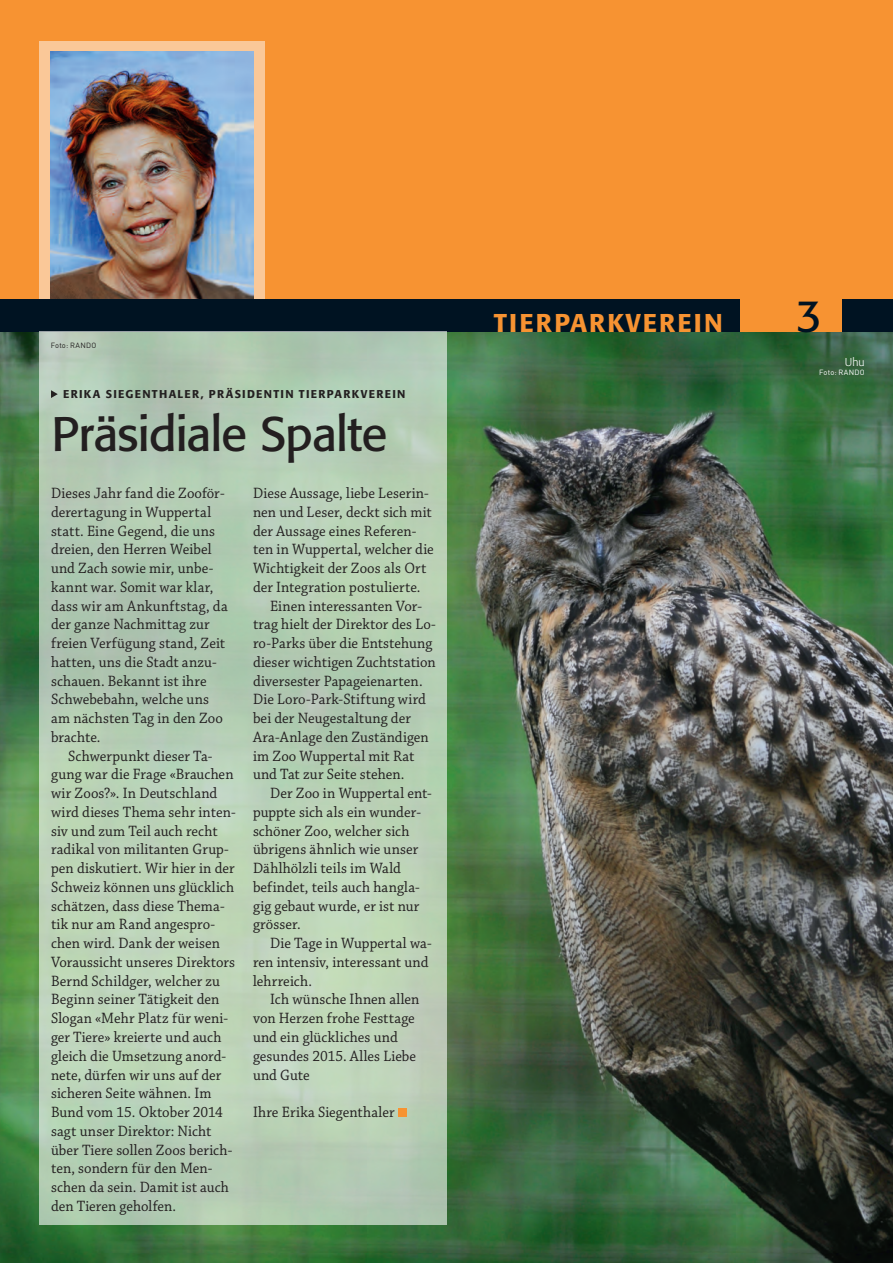
<style>
.page{position:relative;width:893px;height:1263px;background:#fff}
.page>*{position:absolute;margin:0;border:0;box-sizing:border-box;transform-origin:0 0}
.t1{font:48px "Formata";letter-spacing:-.02em;color:#231f20}
.t2{font:44.7px "Formata";color:#001322}
.t3{font:500 25.5px "Formata";letter-spacing:.075em;color:#f79332}
.t4{font:15.75px/18.8px "Chaparral Pro";letter-spacing:.005em;color:#231f20;scale:.94 1}
.t5{font:500 11.25px "Formata";letter-spacing:.115em;color:#231f20}
.t6{font:300 11.25px "Formata";color:#fff}
.t7{font:7.5px "DIN";letter-spacing:.025em;color:#231f20}
.t8{font:7.5px "DIN";letter-spacing:.025em;color:#fff}
</style>
<div class="page">
<img style="left:0;top:332px;width:893px;height:931px">
<div style="left:0;top:0;width:893px;height:332px;background:#f79332"></div>
<div style="left:842px;top:299px;width:51px;height:33px;background:#001322"></div>
<div style="left:0;top:299px;width:740px;height:33px;background:#001322"></div>
<svg style="left:39px;top:332px;width:407px;height:893px;background:#b6ceb5"></svg>
<div style="left:39px;top:41px;width:226px;height:258px;background:#fac898"></div>
<div style="left:398px;top:1108px;width:8px;height:9px;background:#f79332"></div>
<svg style="left:51px;top:390px;width:7px;height:8px"></svg>
<img style="left:51px;top:51px;width:202px;height:248px">
<p class="t7" style="left:51px;top:341px;width:47px">Foto: RANDO</p>
<p class="t5" style="left:63px;top:387px;width:344px">ERIKA SIEGENTHALER, PRÄSIDENTIN TIERPARKVEREIN</p>
<h1 class="t1" style="left:51px;top:404px;width:338px">Präsidiale Spalte</h1>
<p class="t4" style="left:51px;top:484px;width:190px">Dieses Jahr fand die Zooför&shy;derertagung in Wuppertal statt. Eine Gegend, die uns dreien, den Herren Weibel und Zach sowie mir, unbe&shy;kannt war. Somit war klar, dass wir am Ankunftstag, da der ganze Nachmittag zur freien Verfügung stand, Zeit hatten, uns die Stadt anzu&shy;schauen. Bekannt ist ihre<br>Schwebebahn, welche uns am nächsten Tag in den Zoo brachte.</p>
<p class="t4" style="left:51px;top:747px;width:198px;text-indent:17px">Schwerpunkt dieser Ta&shy;gung war die Frage «Brauchen wir Zoos?». In Deutschland wird dieses Thema sehr inten&shy;siv und zum Teil auch recht radikal von militanten Grup&shy;pen diskutiert. Wir hier in der<br>Schweiz können uns glücklich schätzen, dass diese Thema&shy;tik nur am Rand angespro&shy;chen wird. Dank der weisen<br>Voraussicht unseres Direktors<br>Bernd Schildger, welcher zu<br>Beginn seiner Tätigkeit den<br>Slogan «Mehr Platz für weni&shy;ger Tiere» kreierte und auch gleich die Umsetzung anord&shy;nete, dürfen wir uns auf der sicheren Seite wähnen. Im<br>Bund vom 15. Oktober 2014 sagt unser Direktor: Nicht über Tiere sollen Zoos berich&shy;ten, sondern für den Men&shy;schen da sein. Damit ist auch den Tieren geholfen.</p>
<p class="t4" style="left:253px;top:484px;width:189px">Diese Aussage, liebe Leserin-</p>
<p class="t4" style="left:253px;top:503px;width:192px">nen und Leser, deckt sich mit</p>
<p class="t4" style="left:253px;top:522px;width:175px">der Aussage eines Referen-</p>
<p class="t4" style="left:253px;top:541px;width:194px">ten in Wuppertal, welcher die</p>
<p class="t4" style="left:253px;top:559px;width:186px">Wichtigkeit der Zoos als Ort</p>
<p class="t4" style="left:253px;top:578px;width:180px">der Integration postulierte.</p>
<p class="t4" style="left:270px;top:597px;width:163px">Einen interessanten Vor-</p>
<p class="t4" style="left:253px;top:616px;width:196px">trag hielt der Direktor des Lo-</p>
<p class="t4" style="left:253px;top:634px;width:192px">ro-Parks über die Entstehung</p>
<p class="t4" style="left:253px;top:653px;width:196px">dieser wichtigen Zuchtstation</p>
<p class="t4" style="left:253px;top:672px;width:182px">diversester Papageienarten.</p>
<p class="t4" style="left:253px;top:691px;width:185px">Die Loro-Park-Stiftung wird</p>
<p class="t4" style="left:253px;top:709px;width:169px">bei der Neugestaltung der</p>
<p class="t4" style="left:253px;top:728px;width:189px">Ara-Anlage den Zuständigen</p>
<p class="t4" style="left:253px;top:747px;width:173px">im Zoo Wuppertal mit Rat</p>
<p class="t4" style="left:253px;top:766px;width:163px">und Tat zur Seite stehen.</p>
<p class="t4" style="left:270px;top:784px;width:174px">Der Zoo in Wuppertal ent-</p>
<p class="t4" style="left:253px;top:803px;width:180px">puppte sich als ein wunder-</p>
<p class="t4" style="left:253px;top:822px;width:168px">schöner Zoo, welcher sich</p>
<p class="t4" style="left:253px;top:841px;width:177px">übrigens ähnlich wie unser</p>
<p class="t4" style="left:253px;top:859px;width:159px">Dählhölzli teils im Wald</p>
<p class="t4" style="left:253px;top:878px;width:179px">befindet, teils auch hangla-</p>
<p class="t4" style="left:253px;top:897px;width:179px">gig gebaut wurde, er ist nur</p>
<p class="t4" style="left:253px;top:916px;width:52px">grösser.</p>
<p class="t4" style="left:270px;top:934px;width:174px">Die Tage in Wuppertal wa-</p>
<p class="t4" style="left:253px;top:953px;width:188px">ren intensiv, interessant und</p>
<p class="t4" style="left:253px;top:972px;width:64px">lehrreich.</p>
<p class="t4" style="left:270px;top:991px;width:161px">Ich wünsche Ihnen allen</p>
<p class="t4" style="left:253px;top:1009px;width:174px">von Herzen frohe Festtage</p>
<p class="t4" style="left:253px;top:1028px;width:156px">und ein glückliches und</p>
<p class="t4" style="left:253px;top:1047px;width:175px">gesundes 2015. Alles Liebe</p>
<p class="t4" style="left:253px;top:1066px;width:62px">und Gute</p>
<p class="t4" style="left:253px;top:1103px;width:152px">Ihre Erika Siegenthaler</p>
<h3 class="t3" style="left:494px;top:307px;width:231px">TIERPARKVEREIN</h3>
<h2 class="t2" style="left:796px;top:289px;width:28px">3</h2>
<p class="t6" style="left:845px;top:355px;width:21px">Uhu</p>
<p class="t8" style="left:819px;top:367px;width:47px">Foto: RANDO</p>
</div>
